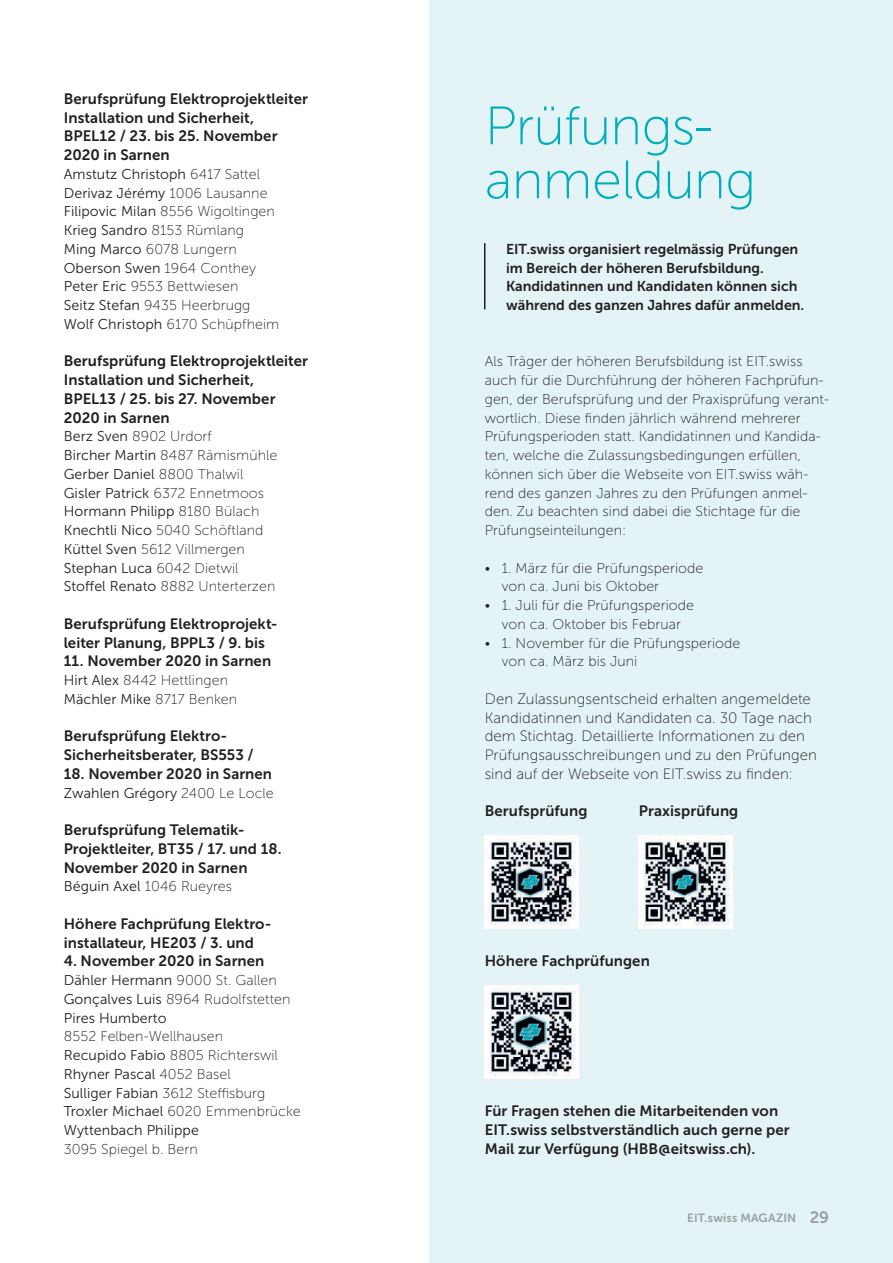
<style>
.page{position:relative;width:893px;height:1263px;background:#fff}
.page>*{position:absolute;margin:0;border:0;box-sizing:border-box;transform-origin:0 0}
.t1{font:54px/54px "Museo Sans 100";letter-spacing:-.01em;color:#00aebb}
.t2{font:15px/18.8px "Museo Sans 700";letter-spacing:.005em;color:#231f20}
.t3{font:15px/18.8px "Museo Sans 100";letter-spacing:.005em;color:#231f20}
.t4{font:14.25px/18.8px "Museo Sans 100";letter-spacing:.005em;color:#231f20}
.t5{font:14.25px/18.8px "Museo Sans 300";letter-spacing:.005em;color:#231f20}
.t6{font:14.25px/18.8px "Museo Sans 700";color:#231f20}
.t7{font:11.85px "Museo Sans 700";letter-spacing:.01em;color:#9d9fa2}
.s1{font-family:"Museo Sans 100"}
.s2{font-family:"Museo Sans 300"}
.s3{font-size:16.5px}
</style>
<div class="page">
<div style="left:429px;top:0;width:464px;height:1263px;background:#e4f4f6"></div>
<hr style="left:484px;top:243px;width:1px;height:66px;background:#231f20">
<img style="left:485px;top:835px;width:93px;height:94px">
<img style="left:485px;top:985px;width:93px;height:94px">
<img style="left:639px;top:835px;width:94px;height:94px">
<p class="t2" style="left:64px;top:89px;width:246px">Berufsprüfung Elektroprojektleiter<br>Installation und Sicherheit,<br>BPEL12 / 23. bis 25. November<br>2020 in Sarnen</p>
<p class="t5" style="left:64px;top:165px;width:205px">Amstutz Christoph <span class="s1">6417 Sattel<br></span>Derivaz Jérémy <span class="s1">1006 Lausanne</span></p>
<p class="t4" style="left:64px;top:202px;width:213px"><span class="s2">Filipovic Milan</span> 8556 Wigoltingen</p>
<p class="t5" style="left:64px;top:221px;width:182px">Krieg Sandro <span class="s1">8153 Rümlang</span></p>
<p class="t4" style="left:64px;top:240px;width:174px"><span class="s2">Ming Marco</span> 6078 Lungern</p>
<p class="t5" style="left:64px;top:258px;width:194px">Oberson Swen <span class="s1">1964 Conthey</span></p>
<p class="t4" style="left:64px;top:277px;width:217px"><span class="s2">Peter Eric</span> 9553 Bettwiesen<br><span class="s2">Seitz Stefan</span> 9435 Heerbrugg<br><span class="s2">Wolf Christoph</span> 6170 Schüpfheim</p>
<p class="t2" style="left:64px;top:352px;width:246px">Berufsprüfung Elektroprojektleiter<br>Installation und Sicherheit,<br>BPEL13 / 25. bis 27. November<br>2020 in Sarnen</p>
<p class="t4" style="left:64px;top:427px;width:215px"><span class="s2">Berz Sven</span> 8902 Urdorf<br><span class="s2">Bircher Martin</span> 8487 Rämismühle</p>
<p class="t5" style="left:64px;top:465px;width:202px">Gerber Daniel <span class="s1">8800 Thalwil<br></span>Gisler Patrick <span class="s1">6372 Ennetmoos<br></span>Hormann Philipp <span class="s1">8180 Bülach</span></p>
<p class="t4" style="left:64px;top:521px;width:201px"><span class="s2">Knechtli Nico</span> 5040 Schöftland<br><span class="s2">Küttel Sven</span> 5612 Villmergen</p>
<p class="t5" style="left:64px;top:558px;width:176px">Stephan Luca <span class="s1">6042 Dietwil</span></p>
<p class="t4" style="left:64px;top:577px;width:213px"><span class="s2">Stoffel Renato</span> 8882 Unterterzen</p>
<p class="t2" style="left:64px;top:614px;width:216px">Berufsprüfung Elektroprojekt&shy;leiter Planung, BPPL3 / 9. bis</p>
<p class="t2" style="left:64px;top:652px;width:209px">11. November 2020 in Sarnen</p>
<p class="t4" style="left:64px;top:671px;width:166px"><span class="s2">Hirt Alex</span> 8442 Hettlingen</p>
<p class="t5" style="left:64px;top:690px;width:175px">Mächler Mike <span class="s1">8717 Benken</span></p>
<p class="t2" style="left:64px;top:727px;width:191px">Berufsprüfung Elektro-<br>Sicherheitsberater, BS553 /</p>
<p class="t2" style="left:64px;top:764px;width:210px">18. November 2020 in Sarnen</p>
<p class="t5" style="left:64px;top:783px;width:212px">Zwahlen Grégory <span class="s1">2400 Le Locle</span></p>
<p class="t2" style="left:64px;top:820px;width:219px">Berufsprüfung Telematik-<br>Projektleiter, BT35 / 17. und 18.<br>November 2020 in Sarnen</p>
<p class="t4" style="left:64px;top:877px;width:170px"><span class="s2">Béguin Axel</span> 1046 Rueyres</p>
<p class="t2" style="left:64px;top:914px;width:207px">Höhere Fachprüfung Elektro&shy;installateur, HE203 / 3. und</p>
<p class="t2" style="left:64px;top:952px;width:202px">4. November 2020 in Sarnen</p>
<p class="t5" style="left:64px;top:971px;width:214px">Dähler Hermann <span class="s1">9000 St. Gallen</span></p>
<p class="t4" style="left:64px;top:990px;width:228px"><span class="s2">Gonçalves Luis</span> 8964 Rudolfstetten</p>
<p class="t5" style="left:64px;top:1008px;width:104px">Pires Humberto</p>
<p class="t4" style="left:64px;top:1027px;width:216px">8552 Felben-Wellhausen<br><span class="s2">Recupido Fabio</span> 8805 Richterswil</p>
<p class="t5" style="left:64px;top:1065px;width:168px">Rhyner Pascal <span class="s1">4052 Basel</span></p>
<p class="t4" style="left:64px;top:1083px;width:239px"><span class="s2">Sulliger Fabian</span> 3612 Steffisburg<br><span class="s2">Troxler Michael</span> 6020 Emmenbrücke</p>
<p class="t5" style="left:64px;top:1121px;width:137px">Wyttenbach Philippe</p>
<p class="t4" style="left:64px;top:1140px;width:135px">3095 Spiegel b. Bern</p>
<h1 class="t1" style="left:485px;top:99px;width:273px">Prüfungs&shy;anmeldung</h1>
<p class="t6" style="left:506px;top:239px;width:300px">EIT.swiss organisiert regelmässig Prüfungen im Bereich der höheren Berufsbildung.<br>Kandidatinnen und Kandidaten können sich während des ganzen Jahres dafür anmelden.</p>
<p class="t4" style="left:485px;top:352px;width:346px">Als Träger der höheren Berufsbildung ist EIT.swiss auch für die Durchführung der höheren Fachprüfun&shy;gen, der Berufsprüfung und der Praxisprüfung verant&shy;wortlich. Diese finden jährlich während mehrerer Prüfungsperioden statt. Kandidatinnen und Kandida&shy;ten, welche die Zulassungsbedingungen erfüllen, können sich über die Webseite von EIT.swiss wäh&shy;rend des ganzen Jahres zu den Prüfungen anmel&shy;den. Zu beachten sind dabei die Stichtage für die Prüfungseinteilungen:</p>
<p class="t4" style="left:502px;top:558px;width:203px;text-indent:-17px">• 1. März für die Prüfungsperiode von ca. Juni bis Oktober</p>
<p class="t4" style="left:485px;top:596px;width:211px;text-align:center">• 1. Juli für die Prüfungsperiode von ca. Oktober bis Februar</p>
<p class="t4" style="left:502px;top:633px;width:240px;text-indent:-17px">• 1. November für die Prüfungsperiode von ca. März bis Juni</p>
<p class="t3" style="left:485px;top:689px;width:334px">Den Zulassungsentscheid erhalten angemeldete Kandidatinnen und Kandidaten ca. 30 Tage nach dem Stichtag. Detaillierte Informationen zu den Prüfungsausschreibungen und zu den Prüfungen sind auf der Webseite von EIT.swiss zu finden:</p>
<p class="t2" style="left:485px;top:802px;width:104px">Berufsprüfung</p>
<p class="t2" style="left:639px;top:802px;width:101px">Praxisprüfung</p>
<p class="t2" style="left:485px;top:952px;width:167px">Höhere Fachprüfungen</p>
<p class="t2" style="left:485px;top:1102px;width:306px">Für Fragen stehen die Mitarbeitenden von<br>EIT.swiss selbstverständlich auch gerne per<br>Mail zur Verfügung (HBB@eitswiss.ch).</p>
<p class="t7" style="left:687px;top:1212px;width:144px">EIT.swiss MAGAZIN <span class="s3">29</span></p>
</div>
